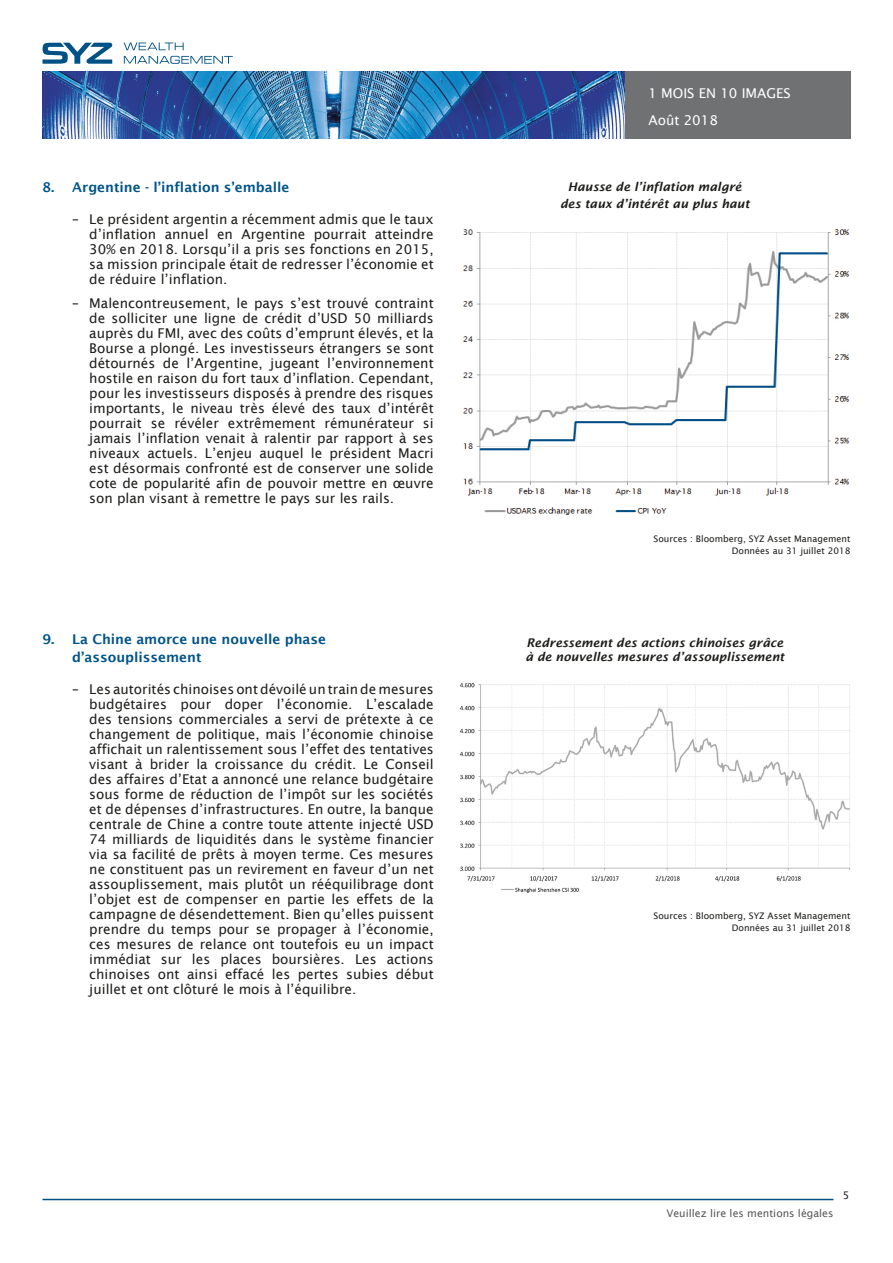
<style>
.page{position:relative;width:893px;height:1263px;background:#fff}
.page>*{position:absolute;margin:0;border:0;box-sizing:border-box;transform-origin:0 0}
.t1{font:13.5px/15px "Lucida Sans";color:#1d1d1b;text-align:justify}
.t2{font:600 13.5px/18px "Lucida Sans";color:#015489}
.t3{font:13.5px/27.8px "Lucida Sans";color:#fff}
.Graph_TITLES{font:italic 600 12px/16.5px "Lucida Sans";color:#1d1d1b;text-align:center}
.t4{font:10.5px "Lucida Sans";color:#575756}
.t5{font:10.5px "Lucida Sans";color:#1d1d1b}
.Source_data{font:9px "Lucida Sans";color:#1d1d1b}
</style>
<div class="page">
<svg style="left:43px;top:43px;width:70px;height:21px"></svg>
<svg style="left:124px;top:43px;width:60px;height:7px"></svg>
<svg style="left:124px;top:56px;width:109px;height:8px"></svg>
<img style="left:43px;top:72px;width:807px;height:67px">
<hr style="left:43px;top:1199px;width:790px;height:1px;background:#005286">
<img style="left:463px;top:229px;width:387px;height:286px">
<img style="left:460px;top:683px;width:390px;height:210px">
<p class="t2" style="left:43px;top:178px;width:248px">8. Argentine - l’inflation s’emballe</p>
<p class="t1" style="left:89px;top:212px;width:346px;text-indent:-17px">– Le président argentin a récemment admis que le taux d’inflation annuel en Argentine pourrait atteindre 30% en 2018. Lorsqu’il a pris ses fonctions en 2015, sa mission principale était de redresser l’économie et de réduire l’inflation.</p>
<p class="t1" style="left:89px;top:295px;width:346px;text-indent:-17px">– Malencontreusement, le pays s’est trouvé contraint de solliciter une ligne de crédit d’USD 50 milliards auprès du FMI, avec des coûts d’emprunt élevés, et la Bourse a plongé. Les investisseurs étrangers se sont détournés de l’Argentine, jugeant l’environnement hostile en raison du fort taux d’inflation. Cependant, pour les investisseurs disposés à prendre des risques importants, le niveau très élevé des taux d’intérêt pourrait se révéler extrêmement rémunérateur si jamais l’inflation venait à ralentir par rapport à ses niveaux actuels. L’enjeu auquel le président Macri est désormais confronté est de conserver une solide cote de popularité afin de pouvoir mettre en œuvre son plan visant à remettre le pays sur les rails.</p>
<p class="t2" style="left:72px;top:630px;width:255px;text-indent:-30px">9. La Chine amorce une nouvelle phase d’assouplissement</p>
<p class="t1" style="left:89px;top:682px;width:346px;text-indent:-17px">– Les autorités chinoises ont dévoilé un train de mesures budgétaires pour doper l’économie. L’escalade des tensions commerciales a servi de prétexte à ce changement de politique, mais l’économie chinoise affichait un ralentissement sous l’effet des tentatives visant à brider la croissance du crédit. Le Conseil des affaires d’Etat a annoncé une relance budgétaire sous forme de réduction de l’impôt sur les sociétés et de dépenses d’infrastructures. En outre, la banque centrale de Chine a contre toute attente injecté USD 74 milliards de liquidités dans le système financier via sa facilité de prêts à moyen terme. Ces mesures ne constituent pas un revirement en faveur d’un net assouplissement, mais plutôt un rééquilibrage dont l’objet est de compenser en partie les effets de la campagne de désendettement. Bien qu’elles puissent prendre du temps pour se propager à l’économie, ces mesures de relance ont toutefois eu un impact immédiat sur les places boursières. Les actions chinoises ont ainsi effacé les pertes subies début juillet et ont clôturé le mois à l’équilibre.</p>
<p class="t3" style="left:648px;top:79px;width:144px">1 MOIS EN 10 IMAGES<br>Août 2018</p>
<p class="Graph_TITLES" style="left:560px;top:178px;width:191px">Hausse de l’inflation malgré des taux d’intérêt au plus haut</p>
<p class="Source_data" style="left:653px;top:533px;width:198px">Sources : Bloomberg, SYZ Asset Management</p>
<p class="Source_data" style="left:732px;top:545px;width:120px">Données au 31 juillet 2018</p>
<p class="Graph_TITLES" style="left:525px;top:636px;width:260px;line-height:13.5px;text-align:left">Redressement des actions chinoises grâce à de nouvelles mesures d’assouplissement</p>
<p class="Source_data" style="left:653px;top:911px;width:198px">Sources : Bloomberg, SYZ Asset Management</p>
<p class="Source_data" style="left:732px;top:923px;width:120px">Données au 31 juillet 2018</p>
<p class="t4" style="left:667px;top:1207px;width:168px">Veuillez lire les mentions légales</p>
<p class="t5" style="left:843px;top:1189px;width:8px">5</p>
</div>
